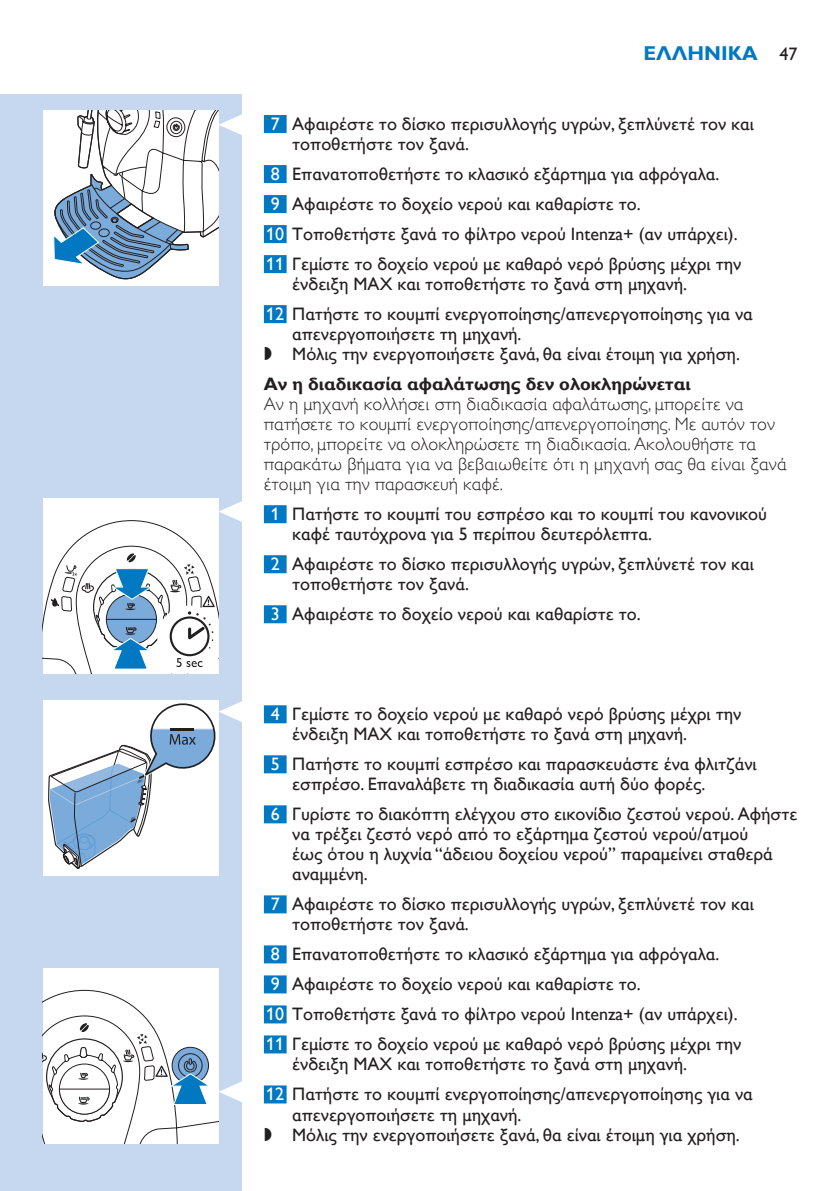
<style>
.page{position:relative;width:840px;height:1191px;background:#fff}
.page>*{position:absolute;margin:0;border:0;box-sizing:border-box;transform-origin:0 0}
.t1{font:700 20px "Gill Sans Alt One WGL";color:#0079c2}
.t2{font:18px/20px "Gill Sans Alt One WGL";color:#231f20}
.t3{font:18px/20px "Gill Sans Alt One WGL Light";color:#231f20}
.t4{font:700 18px "Gill Sans Alt One WGL";color:#231f20}
.s1{font-weight:400;font-size:18px;color:#231f20}
.s2{color:#fff}
.s3{font-family:"Philips Ll Font Plain"}
</style>
<div class="page">
<div style="left:0;top:95px;width:241px;height:1096px;background:#c6d8ef"></div>
<div style="left:264px;top:115px;width:22px;height:18px;background:#0079c2"></div>
<div style="left:264px;top:165px;width:22px;height:18px;background:#0079c2"></div>
<div style="left:264px;top:195px;width:22px;height:18px;background:#0079c2"></div>
<div style="left:264px;top:225px;width:22px;height:18px;background:#0079c2"></div>
<div style="left:264px;top:255px;width:22px;height:18px;background:#0079c2"></div>
<div style="left:264px;top:305px;width:22px;height:18px;background:#0079c2"></div>
<div style="left:264px;top:505px;width:22px;height:18px;background:#0079c2"></div>
<div style="left:264px;top:555px;width:22px;height:18px;background:#0079c2"></div>
<div style="left:264px;top:605px;width:22px;height:18px;background:#0079c2"></div>
<div style="left:264px;top:705px;width:22px;height:18px;background:#0079c2"></div>
<div style="left:264px;top:755px;width:22px;height:18px;background:#0079c2"></div>
<div style="left:264px;top:805px;width:22px;height:18px;background:#0079c2"></div>
<div style="left:264px;top:895px;width:22px;height:18px;background:#0079c2"></div>
<div style="left:264px;top:945px;width:22px;height:18px;background:#0079c2"></div>
<div style="left:264px;top:975px;width:22px;height:18px;background:#0079c2"></div>
<div style="left:264px;top:1005px;width:22px;height:18px;background:#0079c2"></div>
<div style="left:264px;top:1035px;width:22px;height:18px;background:#0079c2"></div>
<div style="left:264px;top:1085px;width:22px;height:18px;background:#0079c2"></div>
<div style="left:43px;top:110px;width:175px;height:176px;background:#fff"></div>
<svg style="left:53px;top:110px;width:189px;height:173px"></svg>
<svg style="left:43px;top:500px;width:199px;height:173px;background:#dbe4ec"></svg>
<div style="left:43px;top:700px;width:175px;height:176px;background:#fff"></div>
<svg style="left:48px;top:700px;width:194px;height:176px"></svg>
<div style="left:43px;top:967px;width:175px;height:176px;background:#fff"></div>
<svg style="left:43px;top:989px;width:199px;height:154px"></svg>
<p class="t1" style="left:643px;top:40px;width:155px">ΕΛΛΗΝΙΚΑ <span class="s1">47</span></p>
<p class="t2" style="left:292px;top:114px;width:463px;text-indent:-21px"><span class="s2">7</span> Αφαιρέστε το δίσκο περισυλλογής υγρών, ξεπλύνετέ τον και τοποθετήστε τον ξανά.</p>
<p class="t2" style="left:266px;top:159px;width:476px;line-height:30px"><span class="s2">8</span> Επανατοποθετήστε το κλασικό εξάρτημα για αφρόγαλα.<br><span class="s2">9</span> Αφαιρέστε το δοχείο νερού και καθαρίστε το.<br><span class="s2">10</span> Τοποθετήστε ξανά το φίλτρο νερού Intenza+ (αν υπάρχει).<br><span class="s2">11</span> Γεμίστε το δοχείο νερού με καθαρό νερό βρύσης μέχρι την</p>
<p class="t2" style="left:266px;top:269px;width:488px;line-height:30px;text-indent:26px">ένδειξη MAX και τοποθετήστε το ξανά στη μηχανή.<br><span class="s2">12</span> Πατήστε το κουμπί ενεργοποίησης/απενεργοποίησης για να</p>
<p class="t2" style="left:264px;top:324px;width:477px;text-indent:28px">απενεργοποιήσετε τη μηχανή.<br><span class="s3">,</span> Μόλις την ενεργοποιήσετε ξανά, θα είναι έτοιμη για χρήση.</p>
<p class="t4" style="left:264px;top:372px;width:428px">Αν η διαδικασία αφαλάτωσης δεν ολοκληρώνεται</p>
<p class="t3" style="left:264px;top:394px;width:524px">Αν η μηχανή κολλήσει στη διαδικασία αφαλάτωσης, μπορείτε να πατήσετε το κουμπί ενεργοποίησης/απενεργοποίησης. Με αυτόν τον τρόπο, μπορείτε να ολοκληρώσετε τη διαδικασία. Ακολουθήστε τα παρακάτω βήματα για να βεβαιωθείτε ότι η μηχανή σας θα είναι ξανά έτοιμη για την παρασκευή καφέ.</p>
<p class="t2" style="left:292px;top:504px;width:476px;text-indent:-22px"><span class="s2">1</span> Πατήστε το κουμπί του εσπρέσο και το κουμπί του κανονικού καφέ ταυτόχρονα για 5 περίπου δευτερόλεπτα.</p>
<p class="t2" style="left:292px;top:554px;width:463px;text-indent:-21px"><span class="s2">2</span> Αφαιρέστε το δίσκο περισυλλογής υγρών, ξεπλύνετέ τον και τοποθετήστε τον ξανά.</p>
<p class="t2" style="left:270px;top:604px;width:371px"><span class="s2">3</span> Αφαιρέστε το δοχείο νερού και καθαρίστε το.</p>
<p class="t2" style="left:292px;top:704px;width:450px;text-indent:-22px"><span class="s2">4</span> Γεμίστε το δοχείο νερού με καθαρό νερό βρύσης μέχρι την ένδειξη MAX και τοποθετήστε το ξανά στη μηχανή.</p>
<p class="t2" style="left:292px;top:754px;width:465px;text-indent:-22px"><span class="s2">5</span> Πατήστε το κουμπί εσπρέσο και παρασκευάστε ένα φλιτζάνι εσπρέσο. Επαναλάβετε τη διαδικασία αυτή δύο φορές.</p>
<p class="t2" style="left:292px;top:804px;width:506px;text-indent:-21px"><span class="s2">6</span> Γυρίστε το διακόπτη ελέγχου στο εικονίδιο ζεστού νερού. Αφήστε να τρέξει ζεστό νερό από το εξάρτημα ζεστού νερού/ατμού<br>έως ότου η λυχνία “άδειου δοχείου νερού” παραμείνει σταθερά αναμμένη.</p>
<p class="t2" style="left:292px;top:894px;width:463px;text-indent:-21px"><span class="s2">7</span> Αφαιρέστε το δίσκο περισυλλογής υγρών, ξεπλύνετέ τον και τοποθετήστε τον ξανά.</p>
<p class="t2" style="left:266px;top:939px;width:476px;line-height:30px"><span class="s2">8</span> Επανατοποθετήστε το κλασικό εξάρτημα για αφρόγαλα.<br><span class="s2">9</span> Αφαιρέστε το δοχείο νερού και καθαρίστε το.<br><span class="s2">10</span> Τοποθετήστε ξανά το φίλτρο νερού Intenza+ (αν υπάρχει).<br><span class="s2">11</span> Γεμίστε το δοχείο νερού με καθαρό νερό βρύσης μέχρι την</p>
<p class="t2" style="left:266px;top:1049px;width:488px;line-height:30px;text-indent:26px">ένδειξη MAX και τοποθετήστε το ξανά στη μηχανή.<br><span class="s2">12</span> Πατήστε το κουμπί ενεργοποίησης/απενεργοποίησης για να</p>
<p class="t2" style="left:264px;top:1104px;width:477px;text-indent:28px">απενεργοποιήσετε τη μηχανή.<br><span class="s3">,</span> Μόλις την ενεργοποιήσετε ξανά, θα είναι έτοιμη για χρήση.</p>
</div>
